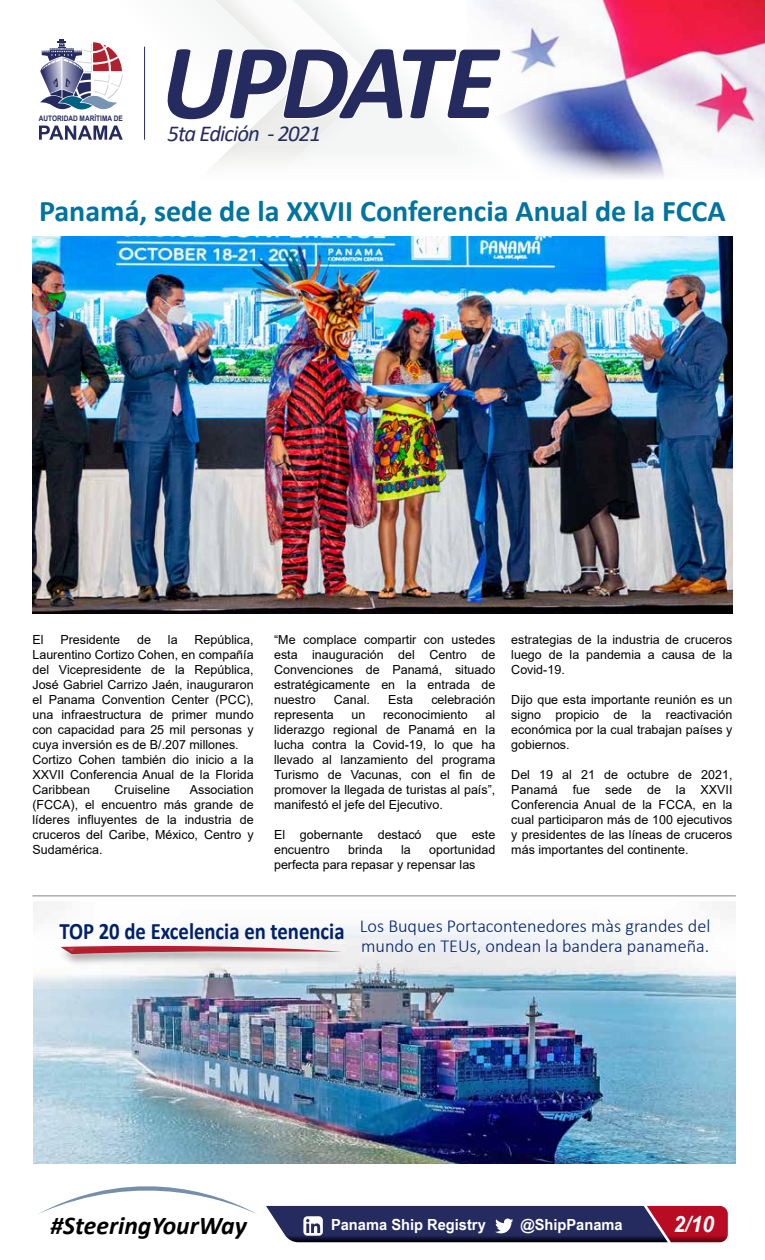
<style>
.page{position:relative;width:765px;height:1260px;background:#fff}
.page>*{position:absolute;margin:0;border:0;box-sizing:border-box;transform-origin:0 0}
.t1{font:700 30px "Calibri";color:#00739f}
.t2{font:italic 700 25.62px "Calibri";color:#000}
.t3{font:italic 22.75px "Calibri";letter-spacing:-.04em;color:#252b5f}
.t4{font:italic 700 22.5px "Arial";color:#fff;scale:.92 1}
.t5{font:300 18.25px/19.2px "Calibri";color:#002169;text-align:right}
.t6{font:700 15.25px "Arial Narrow";color:#fff;scale:1.17 1}
.t7{font:12.5px/15px "Arial";color:#000;text-align:justify}
.t8{font:700 7.62px "Arial";color:#252b5f;scale:.86 1}
.s1{font-weight:700;font-size:23.62px}
</style>
<div class="page">
<img style="left:32px;top:236px;width:701px;height:378px">
<img style="left:34px;top:902px;width:702px;height:261px">
<img style="left:54px;top:941px;width:301px;height:28px">
<svg style="left:61px;top:945px;width:281px;height:9px"></svg>
<hr style="left:32px;top:895px;width:704px;height:1px;background:#9e9d9d">
<svg style="left:37px;top:1159px;width:221px;height:55px"></svg>
<svg style="left:266px;top:1206px;width:462px;height:36px;background:#432f58"></svg>
<img style="left:656px;top:0;width:109px;height:149px">
<svg style="left:401px;top:0;width:255px;height:149px"></svg>
<svg style="left:326px;top:0;width:47px;height:149px"></svg>
<svg style="left:39px;top:0;width:258px;height:149px"></svg>
<svg style="left:205px;top:149px;width:560px;height:29px"></svg>
<hr style="left:144px;top:47px;width:1px;height:93px;background:#252b5f">
<svg style="left:166px;top:48px;width:335px;height:72px"></svg>
<svg style="left:39px;top:39px;width:84px;height:71px"></svg>
<svg style="left:39px;top:126px;width:84px;height:14px"></svg>
<p class="t8" style="left:39px;top:113px;width:99px">AUTORIDAD MARÍTIMA DE</p>
<h3 class="t3" style="left:168px;top:117px;width:155px">5ta Edición - 2021</h3>
<h1 class="t1" style="left:39px;top:190px;width:688px">Panamá, sede de la XXVII Conferencia Anual de la FCCA</h1>
<p class="t7" style="left:32px;top:632px;width:223px;text-align:left;text-indent:162px">República,<br>Laurentino Cortizo Cohen, en compañía del Vicepresidente de la República,<br>José Gabriel Carrizo Jaén, inauguraron el Panama Convention Center (PCC), una infraestructura de primer mundo con capacidad para 25 mil personas y cuya inversión es de B/.207 millones.<br>Cortizo Cohen también dio inicio a la<br>XXVII Conferencia Anual de la Florida<br>Caribbean</p>
<p class="t7" style="left:32px;top:632px;width:13px">El</p>
<p class="t7" style="left:60px;top:632px;width:61px">Presidente</p>
<p class="t7" style="left:137px;top:632px;width:15px">de</p>
<p class="t7" style="left:168px;top:632px;width:11px">la</p>
<p class="t7" style="left:115px;top:782px;width:57px">Cruiseline</p>
<p class="t7" style="left:32px;top:782px;width:223px;text-indent:157px">Association (FCCA), el encuentro más grande de líderes influyentes de la industria de cruceros del Caribe, México, Centro y Sudamérica.</p>
<p class="t7" style="left:274px;top:632px;width:223px">“Me complace compartir con ustedes esta inauguración del Centro de Convenciones de Panamá, situado estratégicamente en la entrada de nuestro</p>
<p class="t7" style="left:334px;top:692px;width:38px">Canal.</p>
<p class="t7" style="left:388px;top:692px;width:27px">Esta</p>
<p class="t7" style="left:431px;top:692px;width:65px">celebración</p>
<p class="t7" style="left:274px;top:707px;width:223px;text-indent:211px">al liderazgo regional de Panamá en la lucha contra la Covid-19, lo que ha llevado al lanzamiento del programa Turismo de Vacunas, con el fin de promover la llegada de turistas al país”, manifestó el jefe del Ejecutivo.</p>
<p class="t7" style="left:274px;top:827px;width:223px">El gobernante destacó que este encuentro</p>
<p class="t7" style="left:274px;top:707px;width:61px">representa</p>
<p class="t7" style="left:352px;top:707px;width:15px">un</p>
<p class="t7" style="left:383px;top:707px;width:86px">reconocimiento</p>
<p class="t7" style="left:274px;top:842px;width:223px;text-indent:155px">oportunidad perfecta para repasar y repensar las</p>
<p class="t7" style="left:348px;top:842px;width:36px">brinda</p>
<p class="t7" style="left:401px;top:842px;width:11px">la</p>
<p class="t7" style="left:511px;top:632px;width:223px">estrategias de la industria de cruceros luego de la pandemia a causa de la Covid-19.</p>
<p class="t7" style="left:511px;top:692px;width:223px">Dijo que esta importante reunión es un signo propicio de la reactivación económica por la cual trabajan países y gobiernos.</p>
<p class="t7" style="left:511px;top:767px;width:223px">Del 19 al 21 de octubre de 2021, Panamá fue sede de la XXVII Conferencia Anual de la FCCA, en la cual participaron más de 100 ejecutivos y presidentes de las líneas de cruceros más importantes del continente.</p>
<h3 class="t5" style="left:59px;top:917px;width:653px"><span class="s1">TOP 20 de Excelencia en tenencia</span> Los Buques Portacontenedores màs grandes del mundo en TEUs, ondean la bandera panameña.</h3>
<h2 class="t2" style="left:50px;top:1208px;width:198px">#SteeringYourWay</h2>
<p class="t6" style="left:331px;top:1213px;width:134px">Panama Ship Registry</p>
<p class="t6" style="left:520px;top:1213px;width:89px">@ShipPanama</p>
<h3 class="t4" style="left:673px;top:1209px;width:45px">2/10</h3>
</div>
